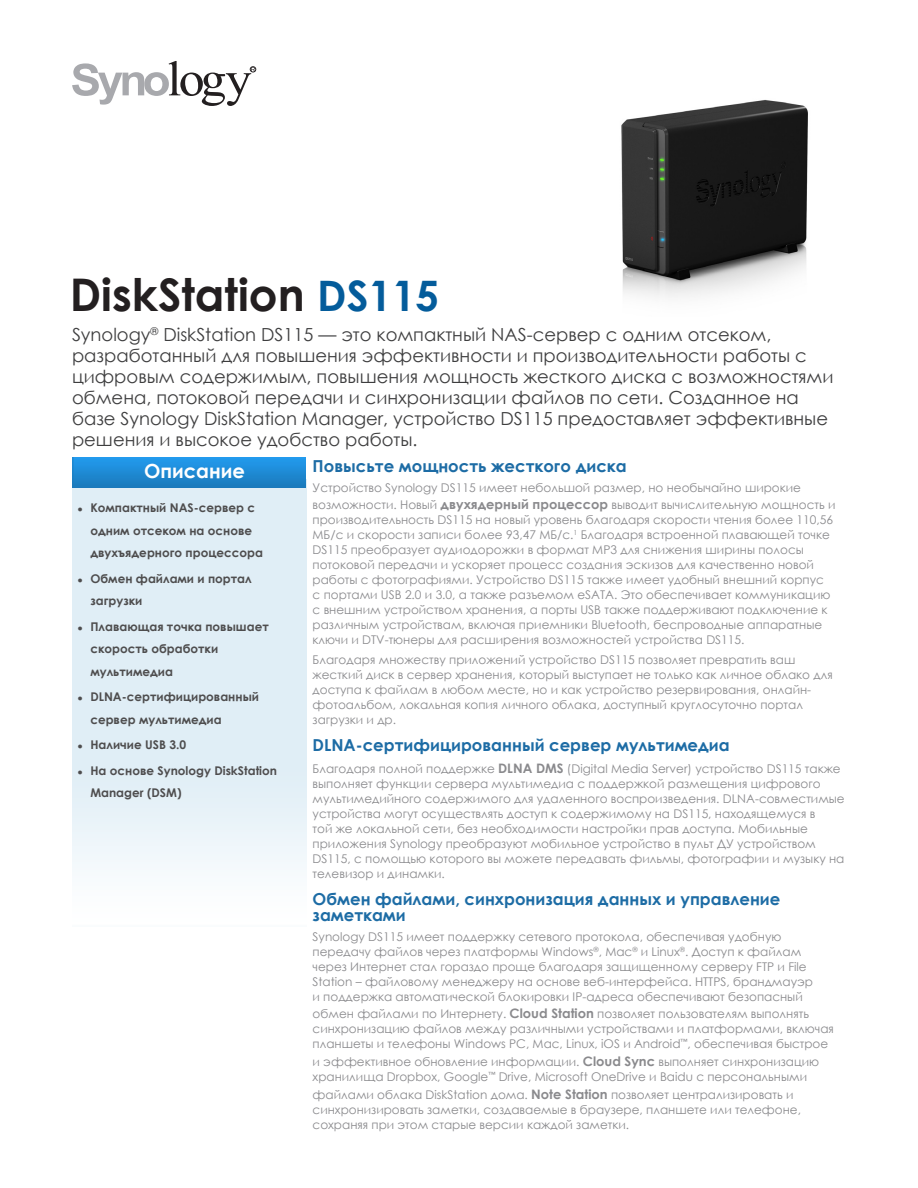
<style>
.page{position:relative;width:918px;height:1188px;background:#fff}
.page>*{position:absolute;margin:0;border:0;box-sizing:border-box;transform-origin:0 0}
.ChapterTitle{font:700 45px "Century Gothic";color:#231f20}
.ChapterTitleHighligh{font:700 19.5px "Century Gothic";color:#fff}
.ChapterTitleDesc{font:18px/21px "Century Gothic";color:#3e3e3f}
.BodyHeading{font:700 16.5px/16.5px "Century Gothic";color:#1d6ca5}
.BodyContent{font:12px/15px "Century Gothic";color:#8a8a8d}
.ChapterTitleBullet{font:700 12px/22.5px "Century Gothic";color:#4e4d4e}
.s1{font-size:42px;color:#045c9b}
.s2{font-family:"Arial";font-size:9px}
.s3{font-weight:700;font-size:13.05px}
</style>
<div class="page">
<svg style="left:72px;top:61px;width:184px;height:45px"></svg>
<svg style="left:72px;top:457px;width:234px;height:31px;background:#1e8ad4"></svg>
<img style="left:621px;top:100px;width:187px;height:198px">
<p class="ChapterTitle" style="left:70px;top:261px;width:371px">DiskStation <span class="s1">DS115</span></p>
<p class="ChapterTitleDesc" style="left:72px;top:324px;width:763px">Synology<sup>®</sup> DiskStation DS115 — это компактный NAS-сервер с одним отсеком, разработанный для повышения эффективности и производительности работы с цифровым содержимым, повышения мощность жесткого диска с возможностями обмена, потоковой передачи и синхронизации файлов по сети. Созданное на базе Synology DiskStation Manager, устройство DS115 предоставляет эффективные решения и высокое удобство работы.</p>
<p class="ChapterTitleHighligh" style="left:144px;top:457px;width:103px">Описание</p>
<p class="ChapterTitleBullet" style="left:90px;top:496px;width:174px;text-indent:-13px"><span class="s2">●</span> Компактный NAS-сервер с одним отсеком на основе двухъядерного процессора</p>
<p class="ChapterTitleBullet" style="left:90px;top:567px;width:163px;text-indent:-13px"><span class="s2">●</span> Обмен файлами и портал загрузки</p>
<p class="ChapterTitleBullet" style="left:90px;top:615px;width:180px;text-indent:-13px"><span class="s2">●</span> Плавающая точка повышает скорость обработки мультимедиа</p>
<p class="ChapterTitleBullet" style="left:90px;top:685px;width:170px;text-indent:-13px"><span class="s2">●</span> DLNA-сертифицированный сервер мультимедиа</p>
<p class="ChapterTitleBullet" style="left:78px;top:733px;width:110px"><span class="s2">●</span> Наличие USB 3.0</p>
<p class="ChapterTitleBullet" style="left:90px;top:759px;width:188px;text-indent:-13px"><span class="s2">●</span> На основе Synology DiskStation<br>Manager (DSM)</p>
<p class="BodyHeading" style="left:313px;top:457px;width:316px">Повысьте мощность жесткого диска</p>
<p class="BodyContent" style="left:313px;top:478px;width:524px;line-height:17.5px">Устройство Synology DS115 имеет небольшой размер, но необычайно широкие возможности. Новый <span class="s3">двухядерный процессор</span> выводит вычислительную мощность и</p>
<p class="BodyContent" style="left:313px;top:512px;width:522px">производительность DS115 на новый уровень благодаря скорости чтения более 110,56<br>МБ/с и скорости записи более 93,47 МБ/с.<sup>1</sup> Благодаря встроенной плавающей точке DS115 преобразует аудиодорожки в формат MP3 для снижения ширины полосы потоковой передачи и ускоряет процесс создания эскизов для качественно новой работы с фотографиями. Устройство DS115 также имеет удобный внешний корпус с портами USB 2.0 и 3.0, а также разъемом eSATA. Это обеспечивает коммуникацию с внешним устройством хранения, а порты USB также поддерживают подключение к различным устройствам, включая приемники Bluetooth, беспроводные аппаратные ключи и DTV-тюнеры для расширения возможностей устройства DS115.</p>
<p class="BodyContent" style="left:313px;top:652px;width:522px">Благодаря множеству приложений устройство DS115 позволяет превратить ваш жесткий диск в сервер хранения, который выступает не только как личное облако для доступа к файлам в любом месте, но и как устройство резервирования, онлайн&shy;фотоальбом, локальная копия личного облака, доступный круглосуточно портал загрузки и др.</p>
<p class="BodyHeading" style="left:313px;top:736px;width:419px">DLNA-сертифицированный сервер мультимедиа</p>
<p class="BodyContent" style="left:313px;top:761px;width:534px">Благодаря полной поддержке <span class="s3">DLNA DMS</span> (Digital Media Server) устройство DS115 также выполняет функции сервера мультимедиа с поддержкой размещения цифрового мультимедийного содержимого для удаленного воспроизведения. DLNA-совместимые устройства могут осуществлять доступ к содержимому на DS115, находящемуся в<br>той же локальной сети, без необходимости настройки прав доступа. Мобильные приложения Synology преобразуют мобильное устройство в пульт ДУ устройством DS115, с помощью которого вы можете передавать фильмы, фотографии и музыку на телевизор и динамки.</p>
<p class="BodyHeading" style="left:313px;top:890px;width:469px">Обмен файлами, синхронизация данных и управление заметками</p>
<p class="BodyContent" style="left:313px;top:929px;width:502px">Synology DS115 имеет поддержку сетевого протокола, обеспечивая удобную передачу файлов через платформы Windows<sup>®</sup>, Mac<sup>®</sup> и Linux<sup>®</sup>. Доступ к файлам через Интернет стал гораздо проще благодаря защищенному серверу FTP и File Station – файловому менеджеру на основе веб-интерфейса. HTTPS, брандмауэр и поддержка автоматической блокировки IP-адреса обеспечивают безопасный</p>
<p class="BodyContent" style="left:313px;top:1006px;width:523px">обмен файлами по Интернету. <span class="s3">Cloud Station</span> позволяет пользователям выполнять синхронизацию файлов между различными устройствами и платформами, включая планшеты и телефоны Windows PC, Mac, Linux, iOS и Android<sup>™</sup>, обеспечивая быстрое</p>
<p class="BodyContent" style="left:313px;top:1054px;width:508px">и эффективное обновление информации. <span class="s3">Cloud Sync</span> выполняет синхронизацию хранилища Dropbox, Google<sup>™</sup> Drive, Microsoft OneDrive и Baidu с персональными</p>
<p class="BodyContent" style="left:313px;top:1086px;width:490px">файлами облака DiskStation дома. <span class="s3">Note Station</span> позволяет централизировать и синхронизировать заметки, создаваемые в браузере, планшете или телефоне, сохраняя при этом старые версии каждой заметки.</p>
</div>
